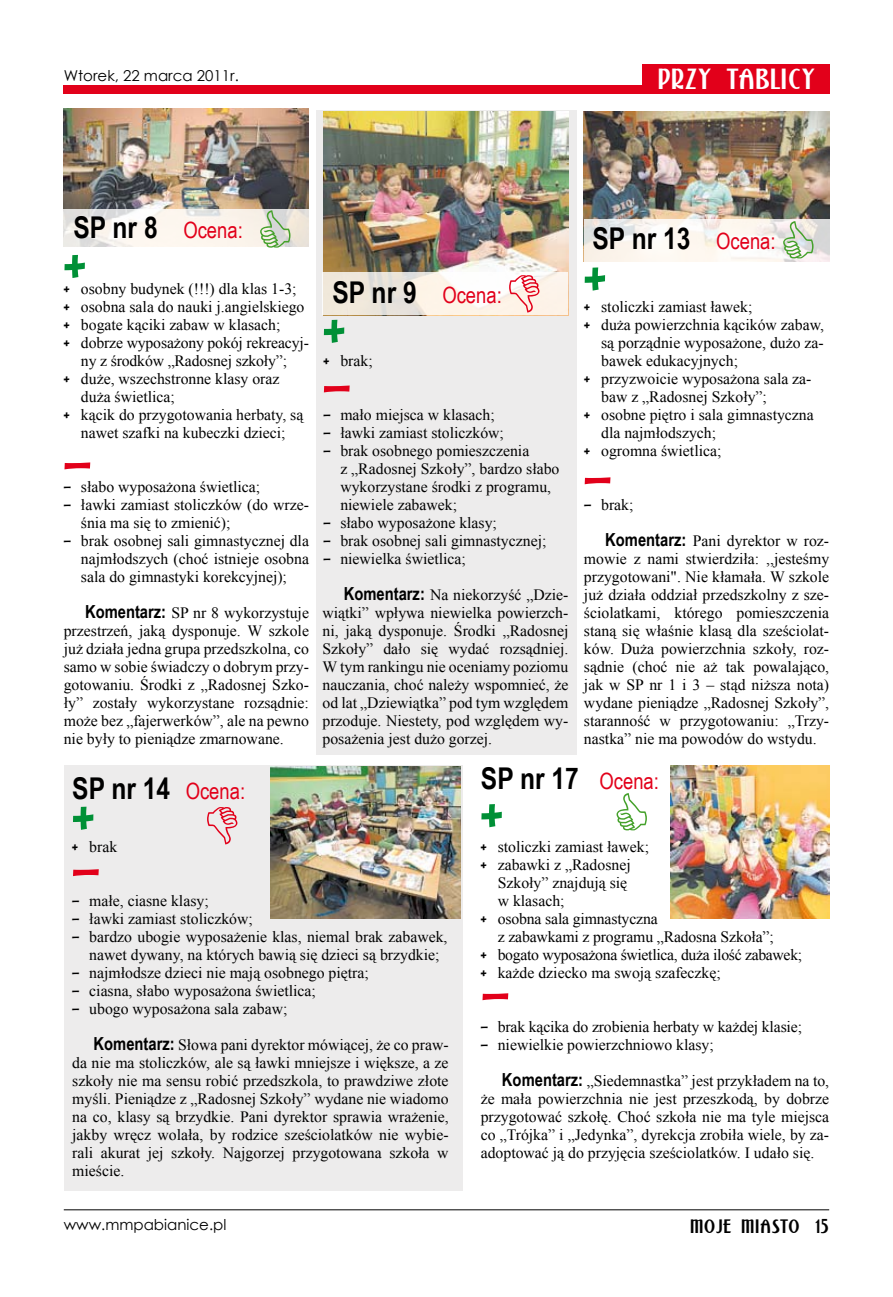
<style>
.page{position:relative;width:893px;height:1297px;background:#fff}
.page>*{position:absolute;margin:0;border:0;box-sizing:border-box;transform-origin:0 0}
.t1{font:60px "Brady Bunch Remastered";color:#009036}
.t2{font:60px "Brady Bunch Remastered";color:#e2001a}
.t3{font:700 30px "Arial Narrow";color:#000}
.t4{font:22.5px "Arial Narrow";color:#e2001a}
.t5{font:22.5px "Calendar";color:#fff}
.t6{font:15.75px/18px "Times New Roman";color:#000;text-align:justify}
.t7{font:15.75px "Times New Roman";letter-spacing:-.02em;color:#000}
.t8{font:15px "Century Gothic";color:#000}
.t9{font:15px "Calendar";color:#000}
.s1{font-weight:700;font-size:30px;color:#000}
.s2{font-family:"Brady Bunch Remastered"}
.s3{font-family:"Arial Narrow";font-weight:700;font-size:18px}
.s4{font-weight:400;font-size:22.5px;color:#e2001a}
</style>
<div class="page">
<div style="left:64px;top:85px;width:765px;height:9px;background:#e2001a"></div>
<img style="left:584px;top:111px;width:245px;height:108px">
<div style="left:316px;top:110px;width:261px;height:645px;background:#edecec"></div>
<img style="left:323px;top:111px;width:245px;height:161px">
<img style="left:671px;top:765px;width:158px;height:153px">
<div style="left:642px;top:64px;width:187px;height:30px;background:#e2001a"></div>
<div style="left:64px;top:766px;width:398px;height:425px;background:#edecec"></div>
<img style="left:270px;top:767px;width:190px;height:151px">
<hr style="left:64px;top:1209px;width:765px;height:1px;background:#000">
<svg style="left:584px;top:219px;width:245px;height:42px;fill:#fcf6ef"></svg>
<svg style="left:323px;top:272px;width:245px;height:43px"></svg>
<img style="left:64px;top:108px;width:245px;height:101px">
<svg style="left:64px;top:209px;width:245px;height:38px;fill:#faf4ec"></svg>
<svg style="left:260px;top:209px;width:30px;height:38px"></svg>
<svg style="left:509px;top:275px;width:30px;height:38px"></svg>
<svg style="left:783px;top:220px;width:30px;height:38px"></svg>
<p class="t8" style="left:64px;top:65px;width:177px">Wtorek, 22 marca 2011r.</p>
<h3 class="t5" style="left:659px;top:66px;width:159px">PRZY TABLICY</h3>
<h3 class="t4" style="left:73px;top:214px;width:171px"><span class="s1">SP nr 8</span> Ocena:</h3>
<h1 class="t1" style="left:64px;top:235px;width:23px">+</h1>
<p class="t6" style="left:64px;top:279px;width:234px"><span class="s2">+</span> osobny budynek (!!!) dla klas 1-3;</p>
<p class="t6" style="left:64px;top:297px;width:242px"><span class="s2">+</span> osobna sala do nauki j.angielskiego</p>
<p class="t6" style="left:64px;top:315px;width:218px"><span class="s2">+</span> bogate kąciki zabaw w klasach;</p>
<p class="t6" style="left:64px;top:333px;width:246px"><span class="s2">+</span> dobrze wyposażony pokój rekreacyj-</p>
<p class="t6" style="left:81px;top:351px;width:208px">ny z środków „Radosnej szkoły”;</p>
<p class="t6" style="left:64px;top:369px;width:217px"><span class="s2">+</span> duże, wszechstronne klasy oraz</p>
<p class="t6" style="left:81px;top:387px;width:96px">duża świetlica;</p>
<p class="t6" style="left:64px;top:405px;width:241px"><span class="s2">+</span> kącik do przygotowania herbaty, są</p>
<p class="t6" style="left:81px;top:423px;width:206px">nawet szafki na kubeczki dzieci;</p>
<h1 class="t2" style="left:64px;top:434px;width:29px">-</h1>
<p class="t6" style="left:64px;top:477px;width:198px"><span class="s2">-</span> słabo wyposażona świetlica;</p>
<p class="t6" style="left:81px;top:495px;width:230px;text-indent:-17px"><span class="s2">-</span> ławki zamiast stoliczków (do wrze&shy;śnia ma się to zmienić);</p>
<p class="t6" style="left:81px;top:531px;width:230px;text-indent:-17px"><span class="s2">-</span> brak osobnej sali gimnastycznej dla najmłodszych (choć istnieje osobna sala do gimnastyki korekcyjnej);</p>
<p class="t6" style="left:64px;top:603px;width:247px;text-indent:21px"><span class="s3">Komentarz:</span> SP nr 8 wykorzystuje przestrzeń, jaką dysponuje. W szkole już działa jedna grupa przedszkolna, co samo w sobie świadczy o dobrym przy&shy;gotowaniu. Środki z „Radosnej Szko&shy;ły” zostały wykorzystane rozsądnie: może bez „fajerwerków”, ale na pewno nie były to pieniądze zmarnowane.</p>
<h2 class="t3" style="left:72px;top:765px;width:174px">SP nr 14 <span class="s4">Ocena:</span></h2>
<h3 class="t4" style="left:332px;top:279px;width:171px"><span class="s1">SP nr 9</span> Ocena:</h3>
<h1 class="t1" style="left:323px;top:300px;width:23px">+</h1>
<p class="t6" style="left:323px;top:351px;width:51px"><span class="s2">+</span> brak;</p>
<h1 class="t2" style="left:323px;top:357px;width:29px">-</h1>
<p class="t6" style="left:323px;top:405px;width:173px"><span class="s2">-</span> mało miejsca w klasach;</p>
<p class="t6" style="left:323px;top:423px;width:182px"><span class="s2">-</span> ławki zamiast stoliczków;</p>
<p class="t6" style="left:340px;top:441px;width:221px;text-align:left;text-indent:-17px"><span class="s2">-</span> brak osobnego pomieszczenia<br>z „Radosnej Szkoły”, bardzo słabo wykorzystane środki z programu, niewiele zabawek;</p>
<p class="t6" style="left:323px;top:513px;width:175px"><span class="s2">-</span> słabo wyposażone klasy;</p>
<p class="t6" style="left:323px;top:531px;width:225px"><span class="s2">-</span> brak osobnej sali gimnastycznej;</p>
<p class="t6" style="left:323px;top:549px;width:144px"><span class="s2">-</span> niewielka świetlica;</p>
<p class="t6" style="left:322px;top:585px;width:247px;text-indent:21px"><span class="s3">Komentarz:</span> Na niekorzyść „Dzie&shy;wiątki” wpływa niewielka powierzch&shy;ni, jaką dysponuje. Środki „Radosnej Szkoły” dało się wydać rozsądniej.<br>W tym rankingu nie oceniamy poziomu nauczania, choć należy wspomnieć, że od lat „Dziewiątka” pod tym względem przoduje. Niestety, pod względem wy&shy;posażenia jest dużo gorzej.</p>
<h2 class="t3" style="left:592px;top:216px;width:185px">SP nr 13 <span class="s4">Ocena:</span></h2>
<h1 class="t1" style="left:584px;top:248px;width:23px">+</h1>
<p class="t6" style="left:584px;top:297px;width:170px"><span class="s2">+</span> stoliczki zamiast ławek;</p>
<p class="t6" style="left:584px;top:315px;width:241px"><span class="s2">+</span> duża powierzchnia kącików zabaw,</p>
<p class="t6" style="left:601px;top:333px;width:224px">są porządnie wyposażone, dużo za-</p>
<p class="t6" style="left:601px;top:351px;width:138px">bawek edukacyjnych;</p>
<p class="t6" style="left:584px;top:369px;width:229px"><span class="s2">+</span> przyzwoicie wyposażona sala za-</p>
<p class="t6" style="left:601px;top:387px;width:167px">baw z „Radosnej Szkoły”;</p>
<p class="t6" style="left:584px;top:405px;width:231px"><span class="s2">+</span> osobne piętro i sala gimnastyczna</p>
<p class="t6" style="left:601px;top:423px;width:117px">dla najmłodszych;</p>
<p class="t6" style="left:584px;top:441px;width:139px"><span class="s2">+</span> ogromna świetlica;</p>
<p class="t6" style="left:584px;top:495px;width:51px"><span class="s2">-</span> brak;</p>
<p class="t6" style="left:584px;top:531px;width:247px;text-indent:21px"><span class="s3">Komentarz:</span> Pani dyrektor w roz&shy;mowie z nami stwierdziła: ,,jesteśmy przygotowani". Nie kłamała. W szkole już działa oddział przedszkolny z sze&shy;ściolatkami, którego pomieszczenia staną się właśnie klasą dla sześciolat&shy;ków. Duża powierzchnia szkoły, roz&shy;sądnie (choć nie aż tak powalająco, jak w SP nr 1 i 3 – stąd niższa nota) wydane pieniądze „Radosnej Szkoły”, staranność w przygotowaniu: „Trzy&shy;nastka” nie ma powodów do wstydu.</p>
<h1 class="t2" style="left:584px;top:449px;width:29px">-</h1>
<h2 class="t3" style="left:481px;top:756px;width:180px">SP nr 17 <span class="s4">Ocena:</span></h2>
<h1 class="t1" style="left:72px;top:787px;width:23px">+</h1>
<h1 class="t2" style="left:72px;top:841px;width:29px">-</h1>
<p class="t6" style="left:72px;top:837px;width:46px"><span class="s2">+</span> brak</p>
<p class="t6" style="left:72px;top:891px;width:138px"><span class="s2">-</span> małe, ciasne klasy;</p>
<p class="t6" style="left:72px;top:909px;width:182px"><span class="s2">-</span> ławki zamiast stoliczków;</p>
<p class="t6" style="left:72px;top:927px;width:377px;text-align:center"><span class="s2">-</span> bardzo ubogie wyposażenie klas, niemal brak zabawek, nawet dywany, na których bawią się dzieci są brzydkie;</p>
<p class="t6" style="left:72px;top:963px;width:298px"><span class="s2">-</span> najmłodsze dzieci nie mają osobnego piętra;</p>
<p class="t6" style="left:72px;top:981px;width:245px"><span class="s2">-</span> ciasna, słabo wyposażona świetlica;</p>
<p class="t6" style="left:72px;top:999px;width:217px"><span class="s2">-</span> ubogo wyposażona sala zabaw;</p>
<p class="t6" style="left:72px;top:1035px;width:378px;text-indent:21px"><span class="s3">Komentarz:</span> Słowa pani dyrektor mówiącej, że co praw&shy;da nie ma stoliczków, ale są ławki mniejsze i większe, a ze szkoły nie ma sensu robić przedszkola, to prawdziwe złote myśli. Pieniądze z „Radosnej Szkoły” wydane nie wiadomo na co, klasy są brzydkie. Pani dyrektor sprawia wrażenie, jakby wręcz wolała, by rodzice sześciolatków nie wybie&shy;rali akurat jej szkoły. Najgorzej przygotowana szkoła w mieście.</p>
<h1 class="t1" style="left:481px;top:784px;width:23px">+</h1>
<p class="t6" style="left:481px;top:837px;width:170px"><span class="s2">+</span> stoliczki zamiast ławek; <span class="s2">+</span> zabawki z „Radosnej</p>
<p class="t6" style="left:498px;top:873px;width:131px">Szkoły” znajdują się</p>
<p class="t6" style="left:498px;top:891px;width:68px">w klasach;</p>
<p class="t6" style="left:481px;top:909px;width:178px"><span class="s2">+</span> osobna sala gimnastyczna</p>
<p class="t6" style="left:498px;top:927px;width:277px">z zabawkami z programu „Radosna Szkoła”;</p>
<p class="t7" style="left:481px;top:944px;width:323px"><span class="s2">+</span> bogato wyposażona świetlica, duża ilość zabawek;</p>
<p class="t6" style="left:481px;top:963px;width:242px"><span class="s2">+</span> każde dziecko ma swoją szafeczkę;</p>
<p class="t6" style="left:481px;top:1017px;width:323px"><span class="s2">-</span> brak kącika do zrobienia herbaty w każdej klasie;</p>
<p class="t6" style="left:481px;top:1035px;width:235px"><span class="s2">-</span> niewielkie powierzchniowo klasy;</p>
<h1 class="t2" style="left:482px;top:965px;width:29px">-</h1>
<p class="t6" style="left:481px;top:1071px;width:350px;text-indent:21px"><span class="s3">Komentarz:</span> „Siedemnastka” jest przykładem na to, że mała powierzchnia nie jest przeszkodą, by dobrze przygotować szkołę. Choć szkoła nie ma tyle miejsca co „Trójka” i „Jedynka”, dyrekcja zrobiła wiele, by za&shy;adoptować ją do przyjęcia sześciolatków. I udało się.</p>
<p class="t8" style="left:64px;top:1214px;width:164px">www.mmpabianice.pl</p>
<p class="t9" style="left:691px;top:1217px;width:140px">MOJE MIASTO 15</p>
</div>
